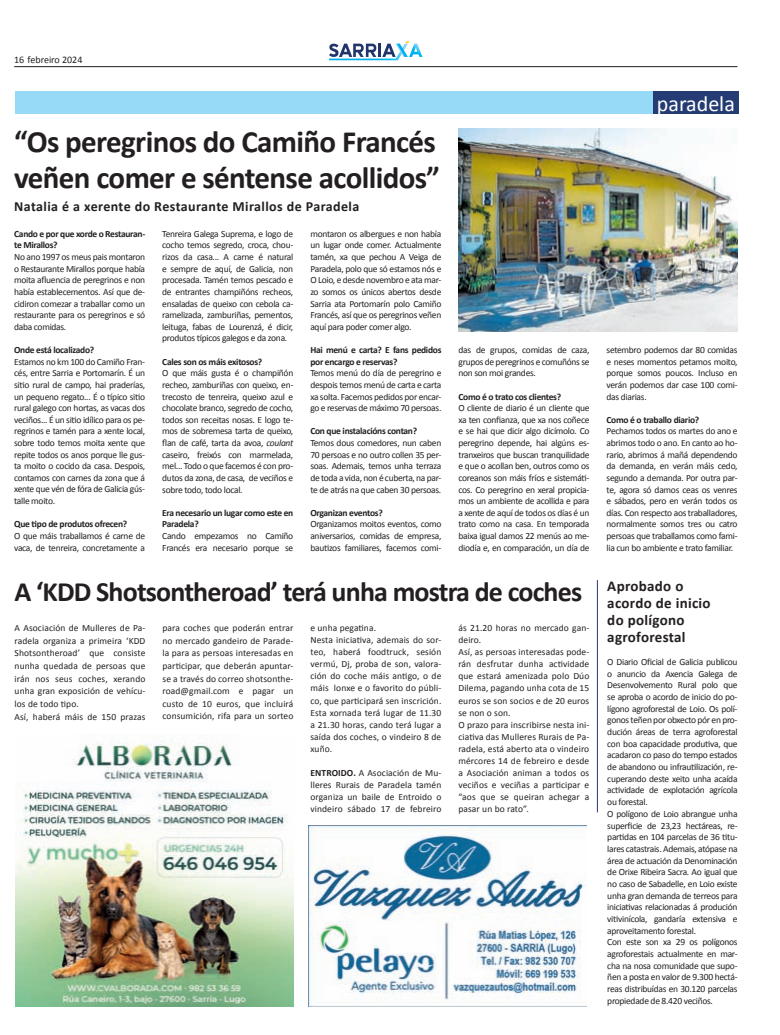
<style>
.page{position:relative;width:780px;height:1035px;background:#fff}
.page>*{position:absolute;margin:0;border:0;box-sizing:border-box;transform-origin:0 0}
.t1{font:700 31px/36px "Calibri";letter-spacing:-.02em;color:#231f20}
.t2{font:700 28px "Calibri";letter-spacing:-.03em;color:#231f20}
.t3{font:22px "Calibri";color:#fff}
.t4{font:700 15px/17px "Calibri";letter-spacing:.02em;color:#231f20}
.t5{font:700 14px "Calibri";letter-spacing:.03em;color:#231f20}
.t6{font:10px "Calibri";color:#231f20}
.t7{font:9.5px/11.6px "Calibri";letter-spacing:-.03em;color:#231f20;text-align:justify}
.t8{font:9.5px/12.1px "Calibri";letter-spacing:.01em;color:#231f20}
.t9{font:700 9.5px/11.6px "Calibri";letter-spacing:-.03em;color:#231f20}
.s1{font-style:italic}
.s2{font-weight:700}
</style>
<div class="page">
<hr style="left:14px;top:66px;width:723px;height:1px;background:#231f20">
<svg style="left:329px;top:41px;width:93px;height:19px"></svg>
<div style="left:15px;top:92px;width:723px;height:22px;background:#97daf8"></div>
<div style="left:652px;top:92px;width:86px;height:22px;background:#253b73"></div>
<img style="left:458px;top:129px;width:279px;height:203px">
<img style="left:308px;top:825px;width:278px;height:181px">
<img style="left:15px;top:734px;width:278px;height:272px">
<hr style="left:597px;top:580px;width:1px;height:232px;background:#253b73">
<p class="t6" style="left:14px;top:54px;width:70px">16 febreiro 2024</p>
<h1 class="t1" style="left:14px;top:122px;width:427px">“Os peregrinos do Camiño Francés veñen comer e séntense acollidos”</h1>
<h3 class="t5" style="left:14px;top:197px;width:346px">Natalia é a xerente do Restaurante Mirallos de Paradela</h3>
<p class="t9" style="left:14px;top:227px;width:133px">Cando e por que xorde o Restauran&shy;te Mirallos?</p>
<p class="t7" style="left:14px;top:251px;width:132px">No ano 1997 os meus pais montaron o Restaurante Mirallos porque había moita afluencia de peregrinos e non había establecementos. Así que de&shy;cidiron comezar a traballar como un restaurante para os peregrinos e só daba comidas.</p>
<p class="t9" style="left:14px;top:343px;width:82px">Onde está localizado?</p>
<p class="t7" style="left:14px;top:355px;width:132px">Estamos no km 100 do Camiño Fran&shy;cés, entre Sarria e Portomarín. É un sitio rural de campo, hai praderías, un pequeno regato... É o típico sitio rural galego con hortas, as vacas dos veciños... É un sitio idílico para os pe&shy;regrinos e tamén para a xente local, sobre todo temos moita xente que repite todos os anos porque lle gus&shy;ta moito o cocido da casa. Despois, contamos con carnes da zona que á xente que vén de fóra de Galicia gús&shy;talle moito.</p>
<p class="t9" style="left:14px;top:518px;width:115px">Que tipo de produtos ofrecen?</p>
<p class="t7" style="left:14px;top:529px;width:132px">O que máis traballamos é carne de vaca, de tenreira, concretamente a</p>
<p class="t7" style="left:162px;top:227px;width:132px">Tenreira Galega Suprema, e logo de cocho temos segredo, croca, chou&shy;rizos da casa... A carne é natural e sempre de aquí, de Galicia, non procesada. Tamén temos pescado e de entrantes champiñóns recheos, ensaladas de queixo con cebola ca&shy;ramelizada, zamburiñas, pementos, leituga, fabas de Lourenzá, é dicir, produtos típicos galegos e da zona.</p>
<p class="t9" style="left:162px;top:355px;width:101px">Cales son os máis exitosos?</p>
<p class="t7" style="left:162px;top:367px;width:132px">O que máis gusta é o champiñón recheo, zamburiñas con queixo, en&shy;trecosto de tenreira, queixo azul e chocolate branco, segredo de cocho, todos son receitas nosas. E logo te&shy;mos de sobremesa tarta de queixo, flan de café, tarta da avoa, <span class="s1">coulant </span>caseiro, freixós con marmelada, mel... Todo o que facemos é con pro&shy;dutos da zona, de casa, de veciños e sobre todo, todo local.</p>
<p class="t9" style="left:162px;top:506px;width:132px">Era necesario un lugar como este en<br>Paradela?</p>
<p class="t7" style="left:162px;top:529px;width:132px">Cando empezamos no Camiño<br>Francés era necesario porque se</p>
<p class="t7" style="left:310px;top:227px;width:132px">montaron os albergues e non había un lugar onde comer. Actualmente tamén, xa que pechou A Veiga de Paradela, polo que só estamos nós e O Loio, e desde novembro e ata mar&shy;zo somos os únicos abertos desde Sarria ata Portomarín polo Camiño Francés, así que os peregrinos veñen aquí para poder comer algo.</p>
<p class="t9" style="left:310px;top:344px;width:133px">Hai menú e carta? E fans pedidos por encargo e reservas?</p>
<p class="t7" style="left:310px;top:367px;width:132px">Temos menú do día de peregrino e despois temos menú de carta e carta xa solta. Facemos pedidos por encar&shy;go e reservas de máximo 70 persoas.</p>
<p class="t9" style="left:310px;top:425px;width:108px">Con que instalacións contan?</p>
<p class="t7" style="left:310px;top:437px;width:132px">Temos dous comedores, nun caben 70 persoas e no outro collen 35 per&shy;soas. Ademais, temos unha terraza de toda a vida, non é cuberta, na par&shy;te de atrás na que caben 30 persoas.</p>
<p class="t9" style="left:310px;top:506px;width:74px">Organizan eventos?</p>
<p class="t7" style="left:310px;top:518px;width:132px">Organizamos moitos eventos, como aniversarios, comidas de empresa, bautizos familiares, facemos comi-</p>
<p class="t7" style="left:458px;top:344px;width:132px">das de grupos, comidas de caza, grupos de peregrinos e comuñóns se non son moi grandes.</p>
<p class="t9" style="left:458px;top:390px;width:104px">Como é o trato cos clientes?</p>
<p class="t7" style="left:458px;top:402px;width:132px">O cliente de diario é un cliente que xa ten confianza, que xa nos coñece e se hai que dicir algo dicímolo. Co peregrino depende, hai algúns es&shy;tranxeiros que buscan tranquilidade e que o acollan ben, outros como os coreanos son máis fríos e sistemáti&shy;cos. Co peregrino en xeral propicia&shy;mos un ambiente de acollida e para a xente de aquí de todos os días é un trato como na casa. En temporada baixa igual damos 22 menús ao me&shy;diodía e, en comparación, un día de</p>
<h2 class="t2" style="left:15px;top:574px;width:569px">A ‘KDD Shotsontheroad’ terá unha mostra de coches</h2>
<p class="t8" style="left:15px;top:621px;width:132px;line-height:12.6px">A Asociación de Mulleres de Pa&shy;radela organiza a primeira ‘KDD<br>Shotsontheroad’ que consiste nunha quedada de persoas que irán nos seus coches, xerando unha gran exposición de vehícu&shy;los de todo tipo.<br>Así, haberá máis de 150 prazas</p>
<p class="t7" style="left:162px;top:621px;width:132px;line-height:12.6px">para coches que poderán entrar no mercado gandeiro de Parade&shy;la para as persoas interesadas en participar, que deberán apuntar&shy;se a través do correo shotsonthe&shy;road@gmail.com e pagar un custo de 10 euros, que incluirá consumición, rifa para un sorteo</p>
<p class="t8" style="left:310px;top:621px;width:132px">e unha pegatina.<br>Nesta iniciativa, ademais do sor&shy;teo, haberá foodtruck, sesión vermú, Dj, proba de son, valora&shy;ción do coche máis antigo, o de máis lonxe e o favorito do públi&shy;co, que participará sen inscrición.<br>Esta xornada terá lugar de 11.30 a 21.30 horas, cando terá lugar a saída dos coches, o vindeiro 8 de xuño.</p>
<p class="t7" style="left:310px;top:766px;width:132px;line-height:12.1px"><span class="s2">ENTROIDO.</span> A Asociación de Mu&shy;lleres Rurais de Paradela tamén organiza un baile de Entroido o vindeiro sábado 17 de febreiro</p>
<p class="t8" style="left:458px;top:621px;width:132px">ás 21.20 horas no mercado gan&shy;deiro.<br>Así, as persoas interesadas pode&shy;rán desfrutar dunha actividade que estará amenizada polo Dúo<br>Dilema, pagando unha cota de 15 euros se son socios e de 20 euros se non o son.<br>O prazo para inscribirse nesta ini&shy;ciativa das Mulleres Rurais de Pa&shy;radela, está aberto ata o vindeiro mércores 14 de febreiro e desde a Asociación animan a todos os veciños e veciñas a participar e “aos que se queiran achegar a pasar un bo rato”.</p>
<h3 class="t3" style="left:657px;top:90px;width:79px">paradela</h3>
<p class="t7" style="left:606px;top:344px;width:132px">setembro podemos dar 80 comidas e neses momentos petamos moito, porque somos poucos. Incluso en verán podemos dar case 100 comi&shy;das diarias.</p>
<p class="t9" style="left:606px;top:413px;width:94px">Como é o traballo diario?</p>
<p class="t7" style="left:606px;top:425px;width:132px">Pechamos todos os martes do ano e abrimos todo o ano. En canto ao ho&shy;rario, abrimos á mañá dependendo da demanda, en verán máis cedo, segundo a demanda. Por outra par&shy;te, agora só damos ceas os venres e sábados, pero en verán todos os días. Con respecto aos traballadores, normalmente somos tres ou catro persoas que traballamos como fami&shy;lia cun bo ambiente e trato familiar.</p>
<h3 class="t4" style="left:607px;top:577px;width:105px">Aprobado o acordo de inicio do polígono agroforestal</h3>
<p class="t7" style="left:607px;top:655px;width:132px;text-align:left">O Diario Oficial de Galicia publicou o anuncio da Axencia Galega de Desenvolvemento Rural polo que se aproba o acordo de inicio do po&shy;lígono agroforestal de Loio. Os polí&shy;gonos teñen por obxecto pór en pro&shy;dución áreas de terra agroforestal con boa capacidade produtiva, que acadaron co paso do tempo estados de abandono ou infrautilización, re&shy;cuperando deste xeito unha acaída actividade de explotación agrícola ou forestal.<br>O polígono de Loio abrangue unha superficie de 23,23 hectáreas, re&shy;partidas en 104 parcelas de 36 titu&shy;lares catastrais. Ademais, atópase na área de actuación da Denominación de Orixe Ribeira Sacra. Ao igual que no caso de Sabadelle, en Loio existe unha gran demanda de terreos para iniciativas relacionadas á produción vitivinícola, gandaría extensiva e aproveitamento forestal.<br>Con este son xa 29 os polígonos agroforestais actualmente en mar&shy;cha na nosa comunidade que supo&shy;ñen a posta en valor de 9.300 hectá&shy;reas distribuídas en 30.120 parcelas propiedade de 8.420 veciños.</p>
</div>
